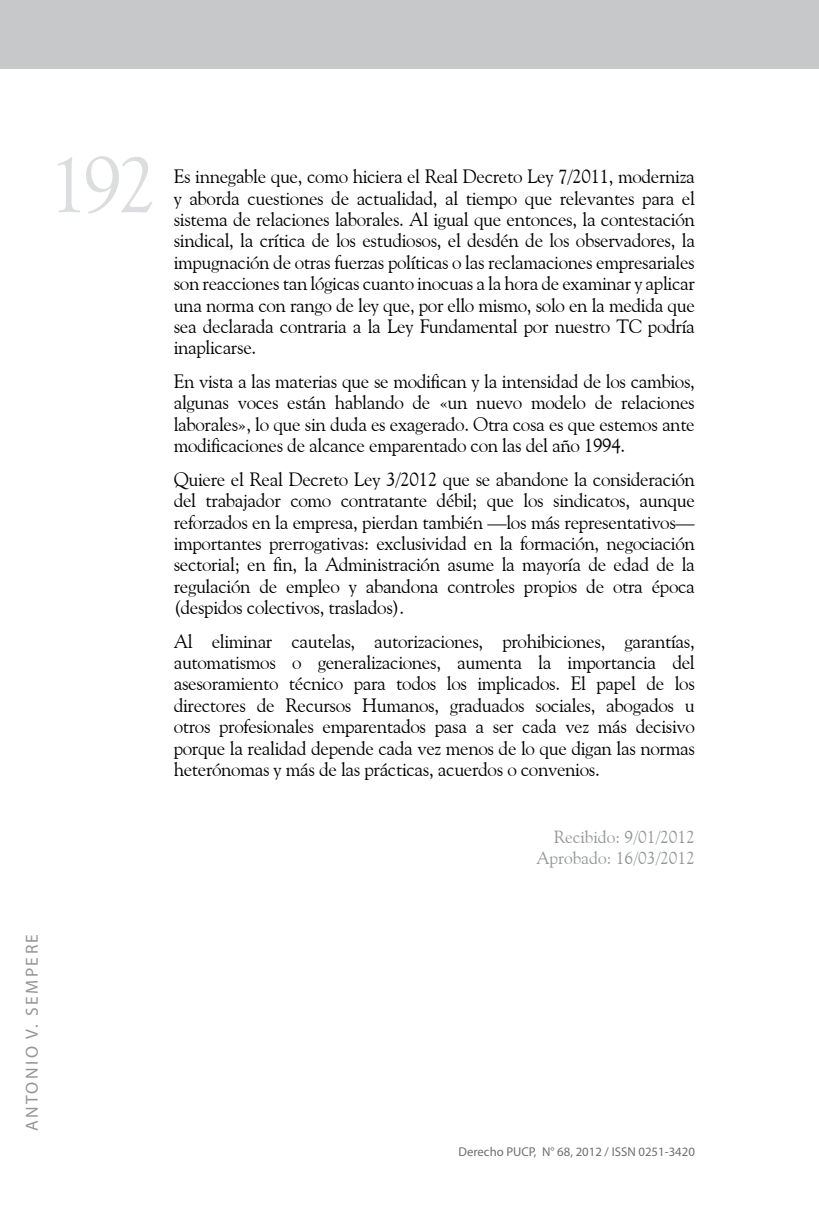
<style>
.page{position:relative;width:819px;height:1206px;background:#fff}
.page>*{position:absolute;margin:0;border:0;box-sizing:border-box;transform-origin:0 0}
.t1{font:78.75px "Goudy Old Style BT";color:#dcddde}
.t2{font:19.25px/21.3px "Goudy Old Style BT";letter-spacing:-.02em;color:#000;text-align:justify}
.t3{font:17.5px/21px "Goudy Old Style BT";color:#939598;text-align:right}
.t4{font:17.5px "Myriad Pro";letter-spacing:.14em;color:#939598}
.t5{font:12.78px "Myriad Pro";color:#6d6e71}
</style>
<div class="page">
<div style="left:0;top:0;width:819px;height:69px;background:#c7c8ca"></div>
<h1 class="t1" style="left:49px;top:136px;width:109px">192</h1>
<p class="t2" style="left:174px;top:166px;width:522px">Es innegable que, como hiciera el Real Decreto Ley 7/2011, moderniza y aborda cuestiones de actualidad, al tiempo que relevantes para el sistema de relaciones laborales. Al igual que entonces, la contestación sindical, la crítica de los estudiosos, el desdén de los observadores, la impugnación de otras fuerzas políticas o las reclamaciones empresariales son reacciones tan lógicas cuanto inocuas a la hora de examinar y aplicar una norma con rango de ley que, por ello mismo, solo en la medida que sea declarada contraria a la Ley Fundamental por nuestro TC podría inaplicarse.</p>
<p class="t2" style="left:174px;top:370px;width:522px">En vista a las materias que se modifican y la intensidad de los cambios, algunas voces están hablando de «un nuevo modelo de relaciones laborales», lo que sin duda es exagerado. Otra cosa es que estemos ante modificaciones de alcance emparentado con las del año 1994.</p>
<p class="t2" style="left:174px;top:468px;width:522px">Quiere el Real Decreto Ley 3/2012 que se abandone la consideración del trabajador como contratante débil; que los sindicatos, aunque reforzados en la empresa, pierdan también —los más representativos— importantes prerrogativas: exclusividad en la formación, negociación sectorial; en fin, la Administración asume la mayoría de edad de la regulación de empleo y abandona controles propios de otra época (despidos colectivos, traslados).</p>
<p class="t2" style="left:174px;top:630px;width:522px">Al eliminar cautelas, autorizaciones, prohibiciones, garantías, automatismos o generalizaciones, aumenta la importancia del asesoramiento técnico para todos los implicados. El papel de los directores de Recursos Humanos, graduados sociales, abogados u otros profesionales emparentados pasa a ser cada vez más decisivo porque la realidad depende cada vez menos de lo que digan las normas heterónomas y más de las prácticas, acuerdos o convenios.</p>
<p class="t3" style="left:536px;top:826px;width:160px">Recibido: 9/01/2012<br>Aprobado: 16/03/2012</p>
<p class="t4" style="left:21px;top:1131px;width:199px;rotate:-90deg">Antonio V. Sempere</p>
<p class="t5" style="left:458px;top:1144px;width:160px">Derecho PUCP, N° 68, 2012 / ISSN</p>
<p class="t5" style="left:638px;top:1144px;width:58px">0251-3420</p>
</div>
